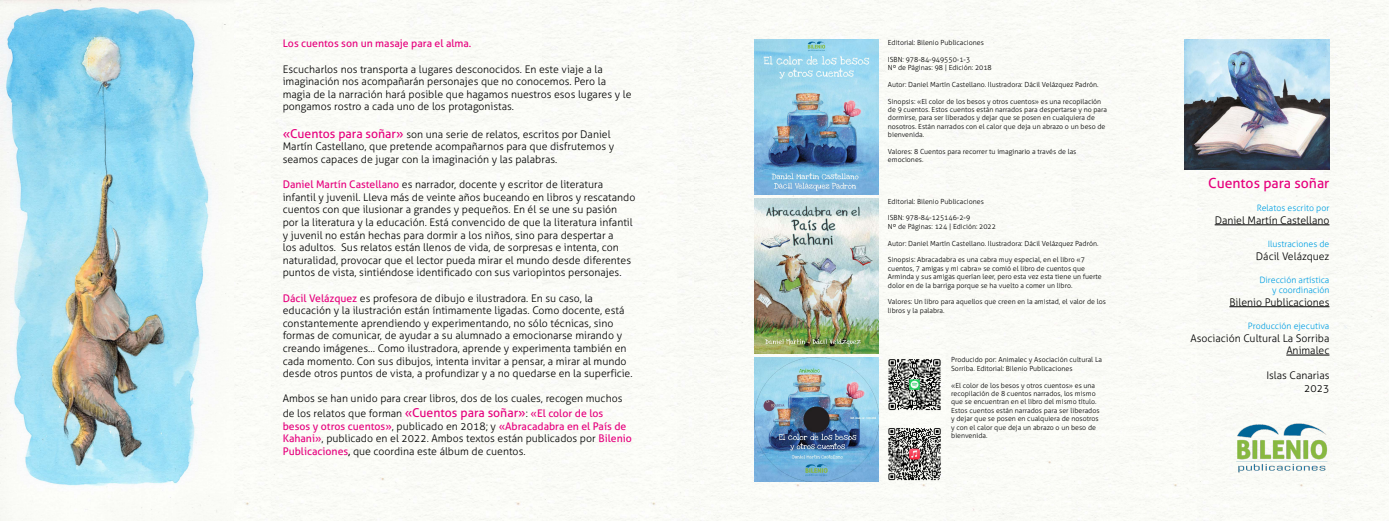
<style>
.page{position:relative;width:1389px;height:521px;background:#fff}
.page>*{position:absolute;margin:0;border:0;box-sizing:border-box;transform-origin:0 0}
.t1{font:14px "Aller";color:#e6007d}
.t2{font:300 10.5px/12.6px "Aller";color:#000}
.t3{font:10.5px "Aller";color:#e6007d}
.t4{font:300 8.75px/10.5px "Aller";color:#009fe3;text-align:right}
.t5{font:300 7px/8.4px "Aller";color:#000}
.s1{font-weight:400;font-size:12.25px;color:#e6007d}
.s2{font-weight:400;color:#e6007d}
.s3{font-weight:400}
</style>
<div class="page">
<img style="left:234px;top:0;width:1155px;height:521px">
<img style="left:0;top:0;width:234px;height:521px">
<img style="left:754px;top:40px;width:124px;height:155px">
<img style="left:754px;top:198px;width:124px;height:155px">
<img style="left:754px;top:357px;width:124px;height:124px">
<hr style="left:1215px;top:225px;width:114px;height:1px;background:#000">
<hr style="left:1229px;top:306px;width:100px;height:1px;background:#000">
<hr style="left:1286px;top:355px;width:43px;height:1px;background:#000">
<img style="left:1230px;top:413px;width:99px;height:68px">
<img style="left:1184px;top:40px;width:145px;height:130px">
<img style="left:888px;top:427px;width:53px;height:54px">
<img style="left:888px;top:357px;width:53px;height:55px">
<p class="t3" style="left:283px;top:40px;width:190px">Los cuentos son un masaje para el alma.</p>
<p class="t2" style="left:283px;top:64px;width:350px">Escucharlos nos transporta a lugares desconocidos. En este viaje a la imaginación nos acompañarán personajes que no conocemos. Pero la magia de la narración hará posible que hagamos nuestros esos lugares y le pongamos rostro a cada uno de los protagonistas.</p>
<p class="t2" style="left:283px;top:129px;width:333px"><span class="s1">«Cuentos para soñar»</span> son una serie de relatos, escritos por Daniel<br>Martín Castellano, que pretende acompañarnos para que disfrutemos y seamos capaces de jugar con la imaginación y las palabras.</p>
<p class="t2" style="left:283px;top:179px;width:354px"><span class="s2">Daniel Martín Castellano</span> es narrador, docente y escritor de literatura infantil y juvenil. Lleva más de veinte años buceando en libros y rescatando cuentos con que ilusionar a grandes y pequeños. En él se une su pasión por la literatura y la educación. Está convencido de que la literatura infantil y juvenil no están hechas para dormir a los niños, sino para despertar a<br>los adultos. Sus relatos están llenos de vida, de sorpresas e intenta, con naturalidad, provocar que el lector pueda mirar el mundo desde diferentes puntos de vista, sintiéndose identificado con sus variopintos personajes.</p>
<p class="t2" style="left:283px;top:293px;width:351px"><span class="s2">Dácil Velázquez</span> es profesora de dibujo e ilustradora. En su caso, la educación y la ilustración están íntimamente ligadas. Como docente, está constantemente aprendiendo y experimentando, no sólo técnicas, sino formas de comunicar, de ayudar a su alumnado a emocionarse mirando y creando imágenes… Como ilustradora, aprende y experimenta también en cada momento. Con sus dibujos, intenta invitar a pensar, a mirar al mundo desde otros puntos de vista, a profundizar y a no quedarse en la superficie.</p>
<p class="t2" style="left:283px;top:392px;width:341px;line-height:14.7px">Ambos se han unido para crear libros, dos de los cuales, recogen muchos de los relatos que forman <span class="s1">«Cuentos para soñar»</span>: <span class="s2">«El color de los</span></p>
<p class="t2" style="left:283px;top:421px;width:351px"><span class="s2">besos y otros cuentos»</span>, publicado en 2018; y <span class="s2">«Abracadabra en el País de<br>Kahani»</span>, publicado en el 2022. Ambos textos están publicados por <span class="s2">Bilenio<br>Publicaciones</span><span class="s3">,</span> que coordina este álbum de cuentos.</p>
<p class="t5" style="left:888px;top:39px;width:97px">Editorial: Bilenio Publicaciones</p>
<p class="t5" style="left:888px;top:56px;width:105px">ISBN: 978-84-949550-1-3<br>Nº de Páginas: 98 | Edición: 2018</p>
<p class="t5" style="left:888px;top:81px;width:212px">Autor: Daniel Martín Castellano. Ilustradora: Dácil Velázquez Padrón.</p>
<p class="t5" style="left:888px;top:98px;width:221px">Sinopsis: «El color de los besos y otros cuentos» es una recopilación de 9 cuentos. Estos cuentos están narrados para despertarse y no para dormirse, para ser liberados y dejar que se posen en cualquiera de nosotros. Están narrados con el calor que deja un abrazo o un beso de bienvenida.</p>
<p class="t5" style="left:888px;top:148px;width:190px">Valores: 8 Cuentos para recorrer tu imaginario a través de las emociones.</p>
<p class="t5" style="left:888px;top:198px;width:97px">Editorial: Bilenio Publicaciones</p>
<p class="t5" style="left:888px;top:214px;width:110px">ISBN: 978-84-125146-2-9<br>Nº de Páginas: 124 | Edición: 2022</p>
<p class="t5" style="left:888px;top:240px;width:212px">Autor: Daniel Martín Castellano. Ilustradora: Dácil Velázquez Padrón.</p>
<p class="t5" style="left:888px;top:256px;width:215px">Sinopsis: Abracadabra es una cabra muy especial, en el libro «7 cuentos, 7 amigas y mi cabra» se comió el libro de cuentos que Arminda y sus amigas querían leer, pero esta vez esta tiene un fuerte dolor en de la barriga porque se ha vuelto a comer un libro.</p>
<p class="t5" style="left:888px;top:298px;width:219px">Valores: Un libro para aquellos que creen en la amistad, el valor de los libros y la palabra.</p>
<p class="t5" style="left:951px;top:356px;width:152px">Producido por: Animalec y Asociación cultural La<br>Sorriba. Editorial: Bilenio Publicaciones</p>
<p class="t5" style="left:951px;top:382px;width:150px">«El color de los besos y otros cuentos» es una recopilación de 8 cuentos narrados, los mismo que se encuentran en el libro del mismo título.<br>Estos cuentos están narrados para ser liberados y dejar que se posen en cualquiera de nosotros y con el calor que deja un abrazo o un beso de bienvenida.</p>
<h1 class="t1" style="left:1208px;top:178px;width:123px">Cuentos para soñar</h1>
<p class="t4" style="left:1257px;top:204px;width:74px">Relatos escrito por</p>
<p class="t2" style="left:1215px;top:215px;width:116px">Daniel Martín Castellano</p>
<p class="t4" style="left:1268px;top:240px;width:63px">Ilustraciones de</p>
<p class="t2" style="left:1256px;top:251px;width:75px">Dácil Velázquez</p>
<p class="t4" style="left:1259px;top:275px;width:72px">Dirección artística y coordinación</p>
<p class="t2" style="left:1229px;top:297px;width:102px">Bilenio Publicaciones</p>
<p class="t4" style="left:1248px;top:322px;width:83px">Producción ejecutiva</p>
<p class="t2" style="left:1190px;top:333px;width:141px;text-align:right">Asociación Cultural La Sorriba<br>Animalec</p>
<p class="t2" style="left:1266px;top:370px;width:65px;text-align:right">Islas Canarias<br>2023</p>
</div>
